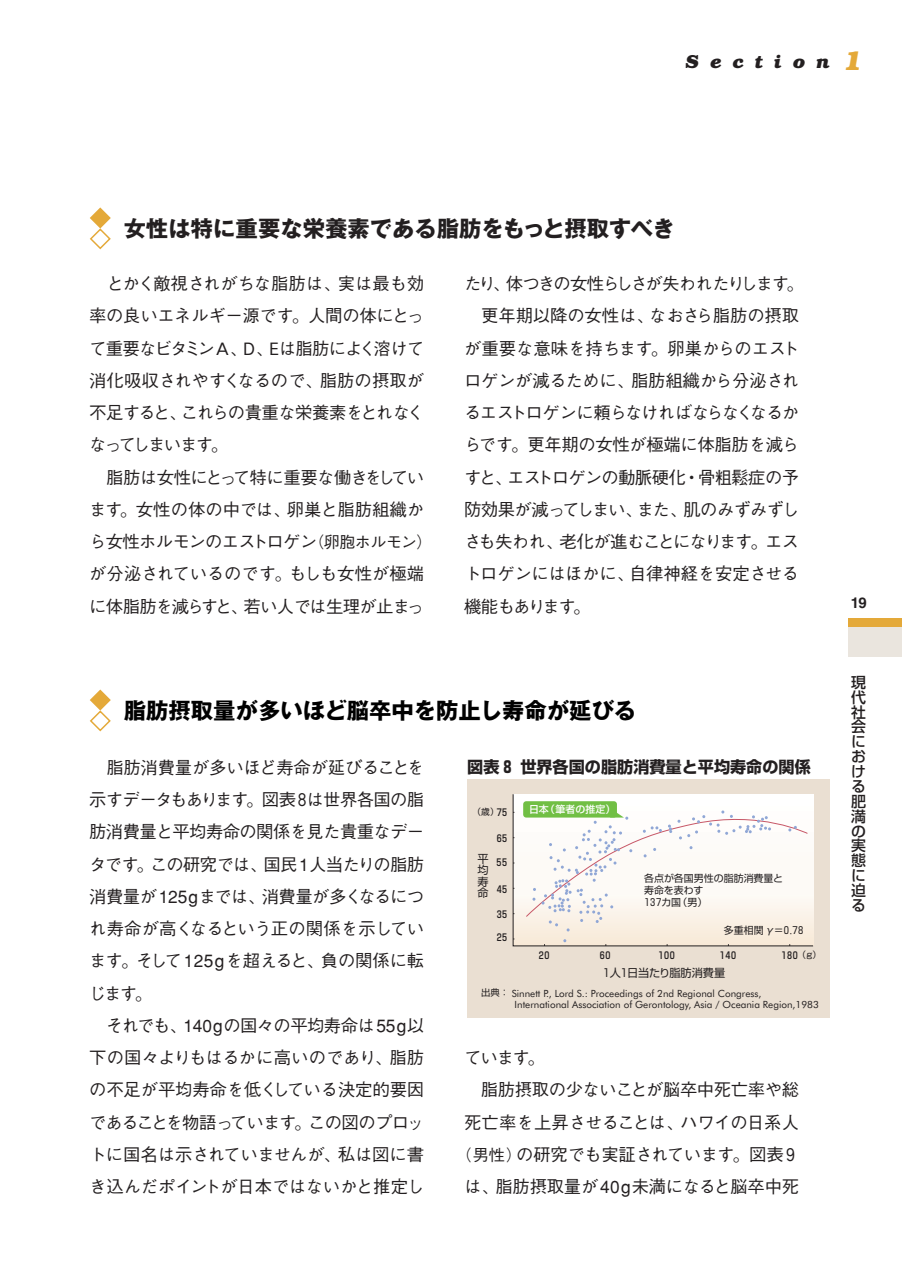
<style>
.page{position:relative;width:902px;height:1274px;background:#fff}
.page>*{position:absolute;margin:0;border:0;box-sizing:border-box;transform-origin:0 0}
.t1{font:700 22.4px "Gothic MB101";color:#231f20}
.t2{font:700 22.4px "Gothic MB101";color:#000}
.t3{font:18.55px "Bookman Black SSK";letter-spacing:.6em;color:#231f20}
.t4{font:500 17.32px/32.2px "Gothic BBB";letter-spacing:-.03em;color:#231f20;text-align:justify}
.t5{font:500 17.32px "Gothic BBB";letter-spacing:-.01em;color:#231f20}
.t6{font:500 17.32px "Gothic BBB";letter-spacing:-.1em;color:#231f20}
.t7{font:500 17.32px "Gothic BBB";letter-spacing:-.07em;color:#231f20}
.t8{font:500 17.32px "Gothic BBB";color:#231f20}
.t9{font:500 17.32px "Gothic BBB";letter-spacing:-.005em;color:#231f20}
.t10{font:500 17.32px "Gothic BBB";letter-spacing:-.09em;color:#231f20}
.t11{font:700 16.1px "Shin Go";color:#231f20}
.t12{font:500 14.88px/14.9px "Shin Go";color:#231f20;text-align:justify}
.t13{font:700 14.88px "Helvetica";color:#231f20}
.t14{font:11.2px/11.2px "Shin Go";letter-spacing:-.02em;color:#231f20;text-align:justify}
.t15{font:9.97px "Futura BT";color:#231f20}
.t16{font:9.97px/12.4px "Shin Go";color:#231f20}
.t17{font:500 9.97px "Shin Go";color:#fff}
.t18{font:500 9.62px "Shin Go";letter-spacing:-.42em;color:#231f20}
.t19{font:8.75px "Shin Go";color:#231f20}
.s1{font-size:27.3px;color:#e4a939}
.s2{font-size:16.1px}
.s3{font-weight:400;font-size:8.75px}
.s4{font-family:"Shin Go";font-size:9.28px}
</style>
<div class="page">
<div style="left:848px;top:618px;width:53px;height:10px;background:#e4a939"></div>
<div style="left:848px;top:628px;width:53px;height:29px;background:#eae5de"></div>
<div style="left:467px;top:780px;width:362px;height:238px;background:#eadfd2"></div>
<svg style="left:512px;top:794px;width:301px;height:152px;background:#f3f1e9"></svg>
<svg style="left:89px;top:207px;width:22px;height:43px"></svg>
<svg style="left:89px;top:690px;width:22px;height:42px"></svg>
<p class="t3" style="left:685px;top:55px;width:178px">Section<span class="s1">1</span></p>
<p class="t1" style="left:124px;top:220px;width:552px">女性は特に重要な栄養素である脂肪をもっと摂取すべき</p>
<p class="t4" style="left:89px;top:270px;width:336px;text-indent:17px">とかく敵視されがちな脂肪は、実は最も効率の良いエネルギー源です。人間の体にとって重要なビタミンＡ、Ｄ、Ｅは脂肪によく溶けて消化吸収されやすくなるので、脂肪の摂取が不足すると、これらの貴重な栄養素をとれなくなってしまいます。</p>
<p class="t4" style="left:89px;top:463px;width:344px;text-align:center">脂肪は女性にとって特に重要な働きをしてい<br>ます。女性の体の中では、卵巣と脂肪組織から女性ホルモンのエストロゲン<span class="s2">（卵胞ホルモン）</span>が分泌されているのです。もしも女性が極端に体脂肪を減らすと、若い人では生理が止まっ</p>
<p class="t6" style="left:464px;top:277px;width:341px">たり、体つきの女性らしさが失われたりします。</p>
<p class="t5" style="left:481px;top:309px;width:319px">更年期以降の女性は、なおさら脂肪の摂取</p>
<p class="t8" style="left:464px;top:342px;width:336px">が重要な意味を持ちます。卵巣からのエスト</p>
<p class="t5" style="left:464px;top:374px;width:336px">ロゲンが減るために、脂肪組織から分泌され</p>
<p class="t7" style="left:464px;top:406px;width:336px">るエストロゲンに頼らなければならなくなるか</p>
<p class="t4" style="left:464px;top:431px;width:336px">らです。更年期の女性が極端に体脂肪を減ら</p>
<p class="t4" style="left:464px;top:463px;width:336px">すと、エストロゲンの動脈硬化・骨粗鬆症の予</p>
<p class="t4" style="left:464px;top:496px;width:336px">防効果が減ってしまい、また、肌のみずみずし</p>
<p class="t4" style="left:464px;top:528px;width:336px">さも失われ、老化が進むことになります。エス</p>
<p class="t5" style="left:464px;top:567px;width:336px">トロゲンにはほかに、自律神経を安定させる</p>
<p class="t10" style="left:464px;top:600px;width:128px">機能もあります。</p>
<p class="t2" style="left:124px;top:702px;width:513px">脂肪摂取量が多いほど脳卒中を防止し寿命が延びる</p>
<p class="t4" style="left:89px;top:754px;width:336px;text-indent:17px">脂肪消費量が多いほど寿命が延びることを示すデータもあります。図表８は世界各国の脂肪消費量と平均寿命の関係を見た貴重なデータです。この研究では、国民1人当たりの脂肪消費量が125gまでは、消費量が多くなるにつれ寿命が高くなるという正の関係を示しています。そして125gを超えると、負の関係に転じます。</p>
<p class="t4" style="left:89px;top:1012px;width:336px;text-indent:17px">それでも、140gの国々の平均寿命は55g以下の国々よりもはるかに高いのであり、脂肪の不足が平均寿命を低くしている決定的要因であることを物語っています。この図のプロットに国名は示されていませんが、私は図に書き込んだポイントが日本ではないかと推定し</p>
<p class="t11" style="left:467px;top:760px;width:345px">図表８世界各国の脂肪消費量と平均寿命の関係</p>
<p class="t17" style="left:529px;top:806px;width:88px">日本（筆者の推定）</p>
<p class="t19" style="left:472px;top:809px;width:28px">（歳）</p>
<p class="t18" style="left:494px;top:809px;width:17px">７５</p>
<p class="t18" style="left:494px;top:834px;width:17px">６５</p>
<p class="t18" style="left:494px;top:859px;width:17px">５５</p>
<p class="t18" style="left:494px;top:885px;width:17px">４５</p>
<p class="t18" style="left:494px;top:911px;width:17px">３５</p>
<p class="t14" style="left:477px;top:855px;width:13px">平均寿命</p>
<p class="t16" style="left:642px;top:873px;width:142px">各点が各国男性の脂肪消費量と寿命を表わす<br>１３７カ国（男）</p>
<p class="t16" style="left:723px;top:925px;width:83px">多重相関 γ＝０．７８</p>
<p class="t14" style="left:600px;top:968px;width:126px">１人１日当たり脂肪消費量</p>
<p class="t15" style="left:514px;top:1000px;width:306px">International Association of Gerontology, Asia / Oceania Region,1983</p>
<p class="t18" style="left:494px;top:934px;width:16px">２５</p>
<p class="t18" style="left:536px;top:951px;width:17px">２０</p>
<p class="t18" style="left:597px;top:951px;width:17px">６０</p>
<p class="t18" style="left:656px;top:951px;width:22px">１００</p>
<p class="t18" style="left:717px;top:951px;width:22px">１４０</p>
<p class="t18" style="left:779px;top:951px;width:43px">１８０ <span class="s3">（g）</span></p>
<p class="t15" style="left:481px;top:989px;width:282px"><span class="s4">出典：</span> Sinnett P., Lord S.: Proceedings of 2nd Regional Congress,</p>
<p class="t4" style="left:464px;top:1044px;width:82px">ています。</p>
<p class="t4" style="left:481px;top:1076px;width:319px">脂肪摂取の少ないことが脳卒中死亡率や総</p>
<p class="t9" style="left:464px;top:1116px;width:336px">死亡率を上昇させることは、ハワイの日系人</p>
<p class="t4" style="left:456px;top:1141px;width:344px"><span class="s2">（男性）</span>の研究でも実証されています。図表９</p>
<p class="t4" style="left:464px;top:1173px;width:336px">は、脂肪摂取量が40g未満になると脳卒中死</p>
<p class="t13" style="left:850px;top:598px;width:18px">19</p>
<p class="t12" style="left:851px;top:676px;width:16px">現代社会における肥満の実態に迫る</p>
</div>
